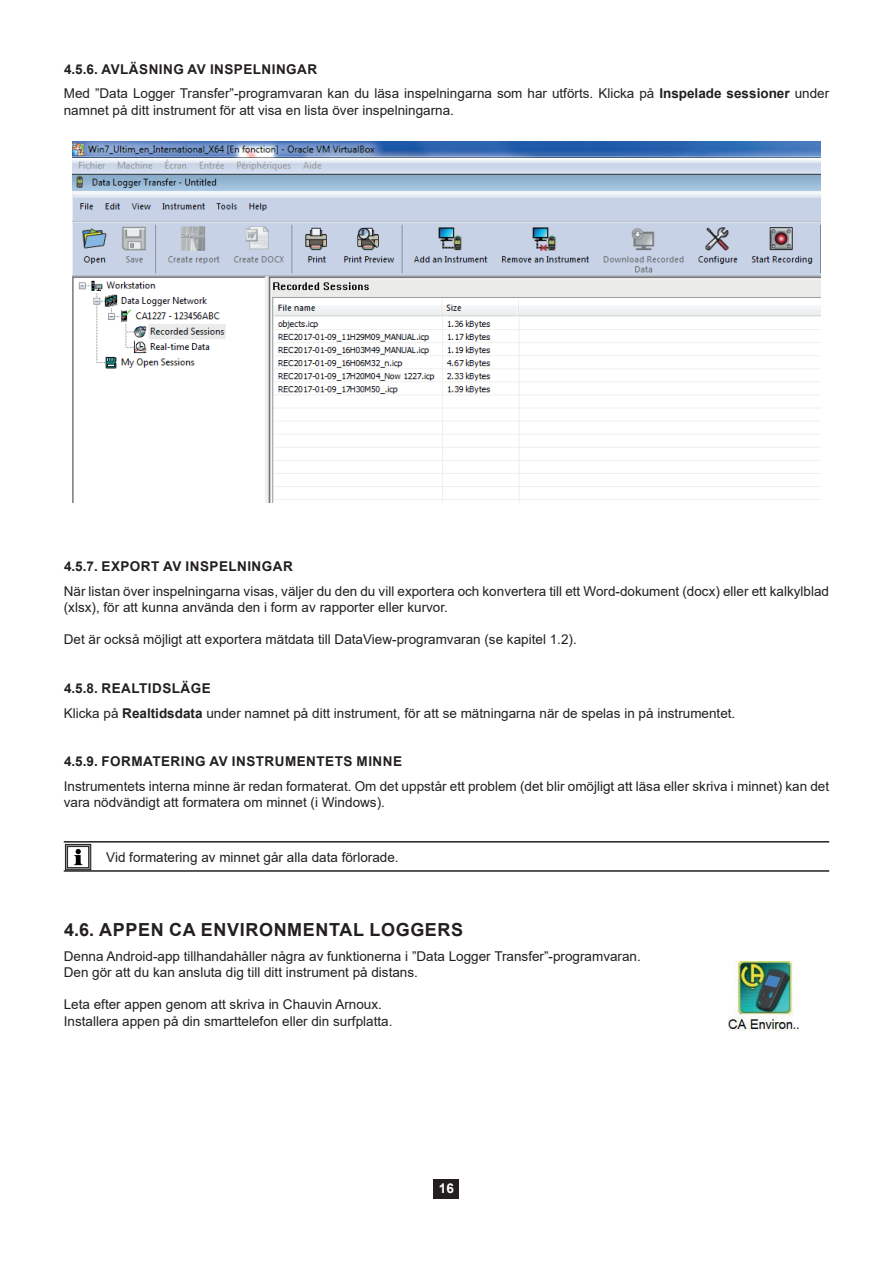
<style>
.page{position:relative;width:893px;height:1263px;background:#fff}
.page>*{position:absolute;margin:0;border:0;box-sizing:border-box;transform-origin:0 0}
.t1{font:700 18px "Arial";letter-spacing:.035em;color:#231f20}
.t2{font:13.5px/16.2px "Arial";color:#231f20}
.t3{font:700 13.5px "Arial";letter-spacing:.035em;color:#231f20}
.t4{font:700 13.5px "Arial";color:#fff}
.s1{font-weight:700}
</style>
<div class="page">
<div style="left:434px;top:1179px;width:25px;height:19px;background:#231f20"></div>
<hr style="left:64px;top:841px;width:765px;height:1px;background:#231f20">
<hr style="left:64px;top:870px;width:765px;height:2px;background:#231f20">
<div style="left:65px;top:844px;width:26px;height:26px;border:1px solid #231f20"></div>
<div style="left:67px;top:846px;width:22px;height:22px;border:1px solid #231f20"></div>
<svg style="left:73px;top:849px;width:10px;height:16px"></svg>
<img style="left:72px;top:142px;width:749px;height:361px">
<img style="left:729px;top:962px;width:70px;height:68px">
<p class="t2" style="left:64px;top:56px;width:767px;line-height:24.8px"><span class="s1">4.5.6. AVLÄSNING AV INSPELNINGAR<br></span>Med ”Data Logger Transfer”-programvaran kan du läsa inspelningarna som har utförts. Klicka på <span class="s1">Inspelade sessioner</span> under</p>
<p class="t2" style="left:64px;top:102px;width:392px">namnet på ditt instrument för att visa en lista över inspelningarna.</p>
<p class="t3" style="left:64px;top:557px;width:230px">4.5.7. EXPORT AV INSPELNINGAR</p>
<p class="t2" style="left:64px;top:583px;width:767px">När listan över inspelningarna visas, väljer du den du vill exportera och konvertera till ett Word-dokument (docx) eller ett kalkylblad (xlsx), för att kunna använda den i form av rapporter eller kurvor.</p>
<p class="t2" style="left:64px;top:631px;width:514px">Det är också möjligt att exportera mätdata till DataView-programvaran (se kapitel 1.2).</p>
<p class="t2" style="left:64px;top:676px;width:673px;line-height:24.8px"><span class="s1">4.5.8. REALTIDSLÄGE<br></span>Klicka på <span class="s1">Realtidsdata</span> under namnet på ditt instrument, för att se mätningarna när de spelas in på instrumentet.</p>
<p class="t3" style="left:64px;top:752px;width:339px">4.5.9. FORMATERING AV INSTRUMENTETS MINNE</p>
<p class="t2" style="left:64px;top:778px;width:767px">Instrumentets interna minne är redan formaterat. Om det uppstår ett problem (det blir omöjligt att läsa eller skriva i minnet) kan det vara nödvändigt att formatera om minnet (i Windows).</p>
<p class="t2" style="left:106px;top:849px;width:294px">Vid formatering av minnet går alla data förlorade.</p>
<h1 class="t1" style="left:64px;top:917px;width:401px">4.6. APPEN CA ENVIRONMENTAL LOGGERS</h1>
<p class="t2" style="left:64px;top:948px;width:579px">Denna Android-app tillhandahåller några av funktionerna i ”Data Logger Transfer”-programvaran.<br>Den gör att du kan ansluta dig till ditt instrument på distans.</p>
<p class="t2" style="left:64px;top:996px;width:330px">Leta efter appen genom att skriva in Chauvin Arnoux.<br>Installera appen på din smarttelefon eller din surfplatta.</p>
<p class="t4" style="left:439px;top:1179px;width:17px">16</p>
</div>
